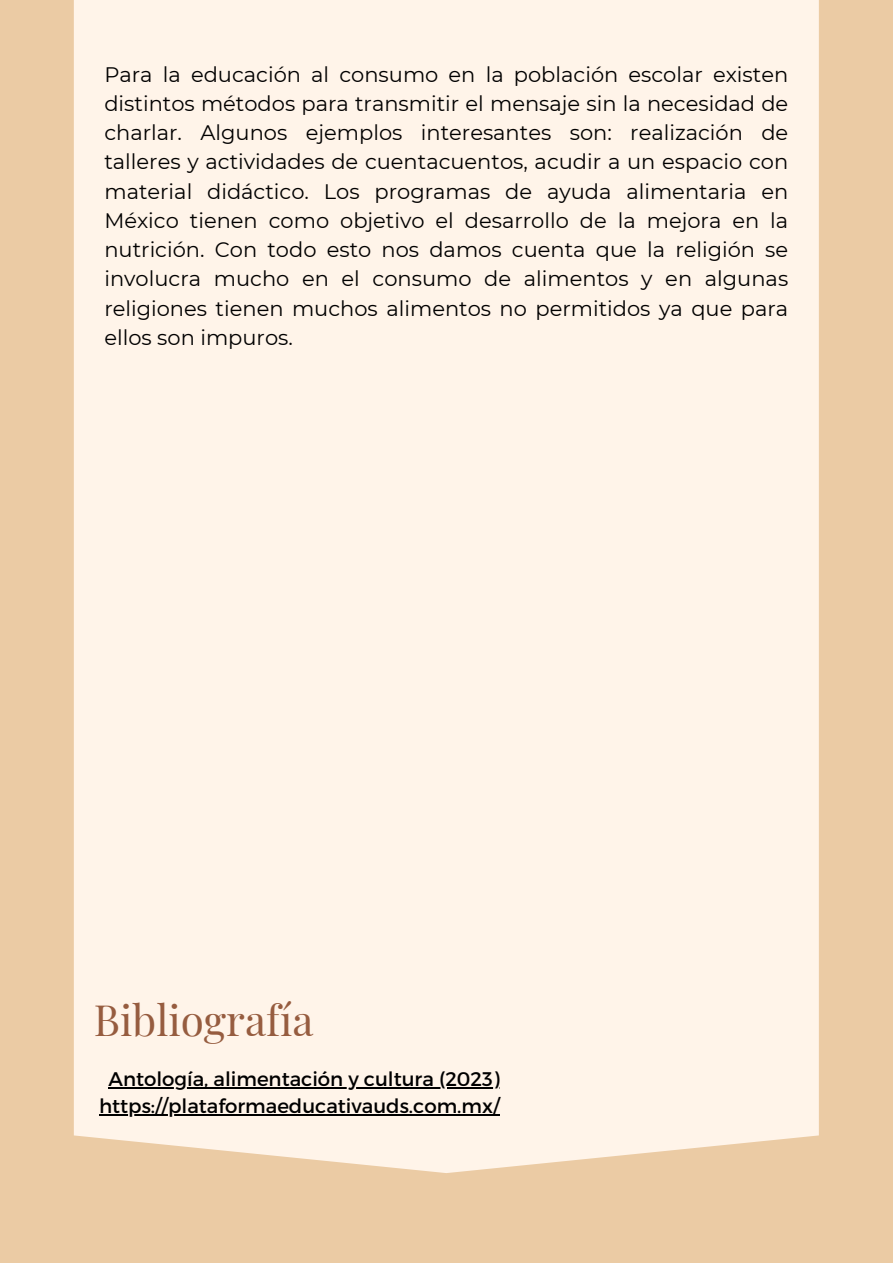
<style>
.page{position:relative;width:893px;height:1264px;background:#fff}
.page>*{position:absolute;margin:0;border:0;box-sizing:border-box;transform-origin:0 0}
.t1{font:42.15px "Playfair Display";color:#965c3f}
.t2{font:21px/29.2px "Montserrat";color:#000;text-align:justify}
.t3{font:19.65px/27px "Montserrat";color:#000;text-align:center}
</style>
<div class="page">
<div style="left:0;top:0;width:892px;height:1262px;background:#ebcba4"></div>
<div style="left:74px;top:0;width:744px;height:1173px;background:#fff4e9"></div>
<hr style="left:108px;top:1087px;width:391px;height:1px;background:#000">
<hr style="left:99px;top:1114px;width:400px;height:1px;background:#000">
<p class="t2" style="left:104px;top:59px;width:685px">Para la educación al consumo en la población escolar existen distintos métodos para transmitir el mensaje sin la necesidad de charlar. Algunos ejemplos interesantes son: realización de talleres y actividades de cuentacuentos, acudir a un espacio con material didáctico. Los programas de ayuda alimentaria en México tienen como objetivo el desarrollo de la mejora en la nutrición. Con todo esto nos damos cuenta que la religión se involucra mucho en el consumo de alimentos y en algunas religiones tienen muchos alimentos no permitidos ya que para ellos son impuros.</p>
<p class="t1" style="left:94px;top:990px;width:221px">Bibliografía</p>
<p class="t3" style="left:99px;top:1064px;width:402px">Antología, alimentación y cultura (2023) https://plataformaeducativauds.com.mx/</p>
</div>
